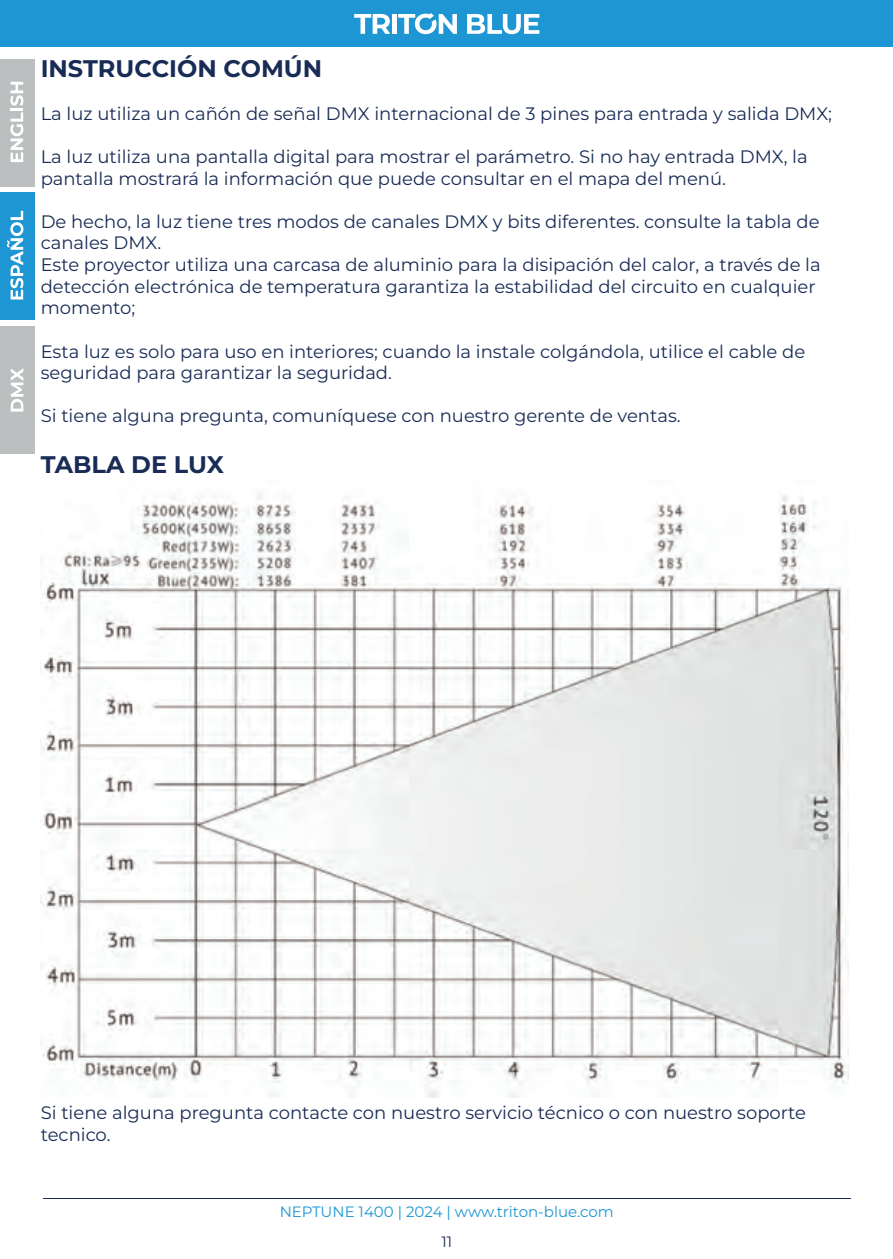
<style>
.page{position:relative;width:893px;height:1259px;background:#fff}
.page>*{position:absolute;margin:0;border:0;box-sizing:border-box;transform-origin:0 0}
.t1{font:700 24px "Montserrat";color:#192c56}
.t2{font:100 18px/21.6px "Montserrat";color:#192c56}
.t3{font:100 15px "Montserrat";color:#1e96d4}
.t4{font:100 15px "Montserrat";color:#192c56}
</style>
<div class="page">
<hr style="left:43px;top:1198px;width:808px;height:1px;background:#192c56">
<div style="left:0;top:0;width:893px;height:47px;background:#1e96d4"></div>
<svg style="left:354px;top:14px;width:36px;height:20px"></svg>
<div style="left:392px;top:14px;width:5px;height:20px;background:#fff"></div>
<svg style="left:467px;top:14px;width:72px;height:20px"></svg>
<svg style="left:398px;top:13px;width:59px;height:21px"></svg>
<div style="left:0;top:59px;width:34px;height:127px;background:#bcbfc0"></div>
<div style="left:0;top:192px;width:34px;height:128px;background:#1e96d4"></div>
<div style="left:0;top:326px;width:34px;height:128px;background:#bcbfc0"></div>
<svg style="left:10px;top:82px;width:13px;height:80px"></svg>
<svg style="left:7px;top:211px;width:16px;height:88px"></svg>
<svg style="left:11px;top:369px;width:12px;height:42px"></svg>
<img style="left:41px;top:494px;width:808px;height:603px">
<h1 class="t1" style="left:41px;top:52px;width:283px">INSTRUCCIÓN COMÚN</h1>
<p class="t2" style="left:41px;top:102px;width:793px">La luz utiliza un cañón de señal DMX internacional de 3 pines para entrada y salida DMX;</p>
<p class="t2" style="left:41px;top:145px;width:768px">La luz utiliza una pantalla digital para mostrar el parámetro. Si no hay entrada DMX, la pantalla mostrará la información que puede consultar en el mapa del menú.</p>
<p class="t2" style="left:41px;top:210px;width:781px">De hecho, la luz tiene tres modos de canales DMX y bits diferentes. consulte la tabla de canales DMX.<br>Este proyector utiliza una carcasa de aluminio para la disipación del calor, a través de la detección electrónica de temperatura garantiza la estabilidad del circuito en cualquier momento;</p>
<p class="t2" style="left:41px;top:340px;width:766px">Esta luz es solo para uso en interiores; cuando la instale colgándola, utilice el cable de seguridad para garantizar la seguridad.</p>
<p class="t2" style="left:41px;top:405px;width:641px">Si tiene alguna pregunta, comuníquese con nuestro gerente de ventas.</p>
<h1 class="t1" style="left:41px;top:448px;width:185px">TABLA DE LUX</h1>
<p class="t2" style="left:41px;top:1101px;width:767px">Si tiene alguna pregunta contacte con nuestro servicio técnico o con nuestro soporte tecnico.</p>
<p class="t3" style="left:280px;top:1201px;width:336px">NEPTUNE 1400 | 2024 | www.triton-blue.com</p>
<p class="t4" style="left:441px;top:1231px;width:12px">11</p>
</div>
